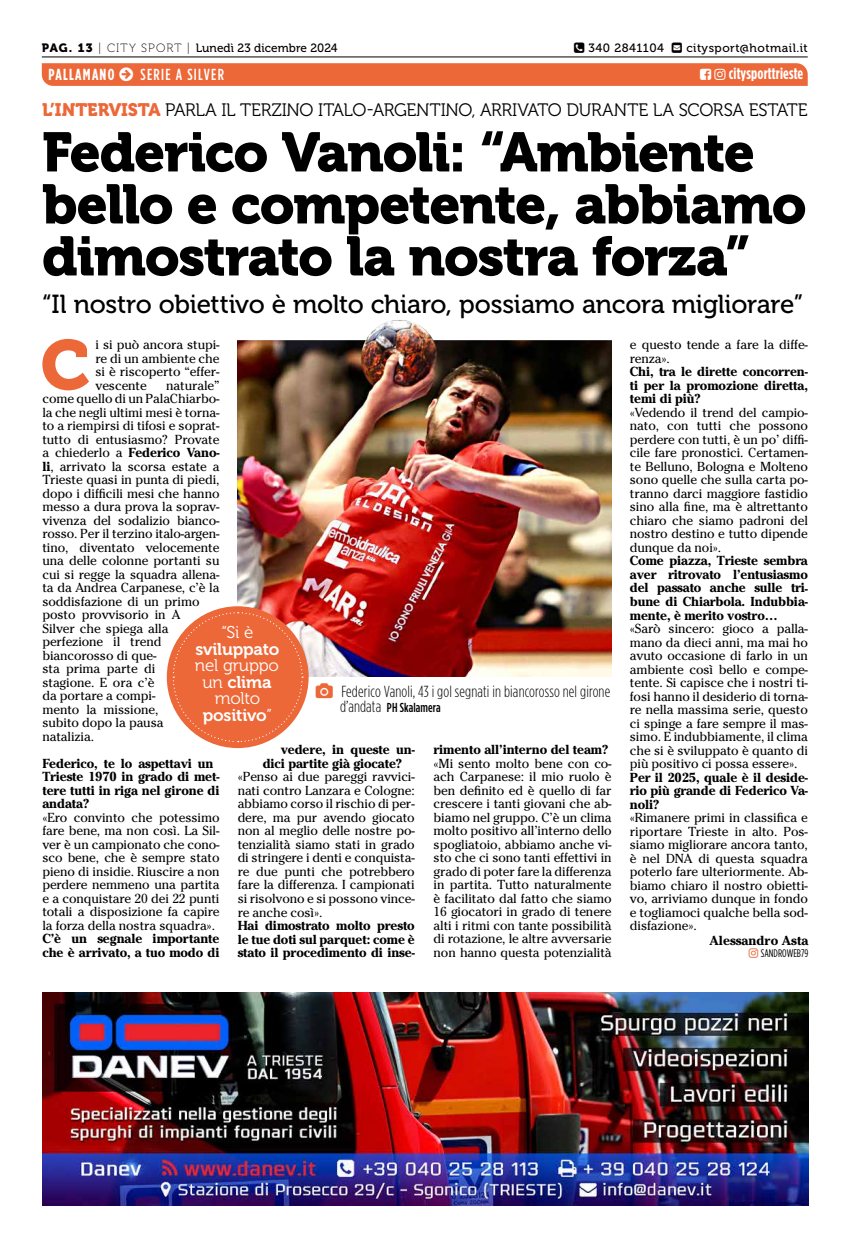
<style>
.page{position:relative;width:851px;height:1248px;background:#fff}
.page>*{position:absolute;margin:0;border:0;box-sizing:border-box;transform-origin:0 0}
.t1{font:69.6px "Museo 900";color:#ec6839}
.t2{font:55px/52px "Museo 900";letter-spacing:-.025em;color:#000}
.t3{font:26px "Museo 500";letter-spacing:-.01em;color:#000}
.t4{font:18px "Museo 300";letter-spacing:-.015em;color:#000}
.t5{font:17px "Museo 700";letter-spacing:-.01em;color:#fff}
.t6{font:17px "Museo 300";letter-spacing:-.01em;color:#fff}
.t7{font:300 16px "Gotham Condensed";letter-spacing:.01em;color:#000}
.t8{font:700 16px "Gotham Condensed";letter-spacing:.01em;color:#fff}
.t9{font:500 16px "Gotham Condensed";letter-spacing:.08em;color:#fff}
.t10{font:700 16px "Gotham Condensed";letter-spacing:.08em;color:#fff}
.t11{font:13px/13.5px "Cheltenham Std";letter-spacing:-.01em;color:#000;text-align:justify}
.t12{font:700 13px/13.5px "Cheltenham Std";letter-spacing:-.01em;color:#000;text-align:justify}
.t13{font:500 13px "Gotham Condensed";letter-spacing:.01em;color:#000}
.t14{font:12px "Museo 500";letter-spacing:.01em;color:#000}
.t15{font:12px "Museo 500";letter-spacing:.04em;color:#000}
.t16{font:11px "Gotham Condensed";color:#000}
.s1{font-family:"Museo 900"}
.s2{font-family:"Museo 100"}
.s3{font-family:"Museo 900";color:#ec6839}
.s4{font-weight:700}
.s5{font-family:"Museo 300"}
.s6{font-weight:300;font-size:16px}
</style>
<div class="page">
<hr style="left:42px;top:57px;width:765px;height:1px;background:#000">
<img style="left:43px;top:992px;width:765px;height:213px">
<img style="left:238px;top:320px;width:373px;height:356px">
<div style="left:167px;top:606px;width:141px;height:142px;background:#ec6839;border-radius:50%"></div>
<svg style="left:172px;top:611px;width:131px;height:131px"></svg>
<svg style="left:42px;top:63px;width:765px;height:23px;background:#ec6a3c"></svg>
<p class="t14" style="left:42px;top:42px;width:297px"><span class="s1">PAG. 13</span> <span class="s2">| CITY SPORT |</span> Lunedì 23 dicembre 2024</p>
<p class="t15" style="left:588px;top:41px;width:77px">340 2841104</p>
<p class="t15" style="left:686px;top:41px;width:123px">citysport@hotmail.it</p>
<p class="t10" style="left:49px;top:66px;width:67px">PALLAMANO</p>
<p class="t9" style="left:140px;top:66px;width:85px">SERIE A SILVER</p>
<p class="t8" style="left:728px;top:64px;width:76px">citysporttrieste</p>
<h3 class="t4" style="left:42px;top:100px;width:766px"><span class="s3">L’INTERVISTA</span> PARLA IL TERZINO ITALO-ARGENTINO, ARRIVATO DURANTE LA SCORSA ESTATE</h3>
<h2 class="t2" style="left:42px;top:127px;width:765px">Federico Vanoli: “Ambiente bello e competente, abbiamo dimostrato la nostra forza”</h2>
<h3 class="t3" style="left:42px;top:289px;width:762px">“Il nostro obiettivo è molto chiaro, possiamo ancora migliorare”</h3>
<h1 class="t1" style="left:41px;top:325px;width:51px">C</h1>
<p class="t11" style="left:95px;top:338px;width:125px">i si può ancora stupi&shy;re di un ambiente che si è riscoperto “effer&shy;vescente</p>
<p class="t11" style="left:42px;top:378px;width:179px;text-align:left;text-indent:124px">naturale” come quello di un PalaChiarbo&shy;la che negli ultimi mesi è torna&shy;to a riempirsi di tifosi e soprat&shy;tutto di entusiasmo? Provate a chiederlo a <span class="s4">Federico Vano&shy;li</span>, arrivato la scorsa estate a<br>Trieste quasi in punta di piedi, dopo i difficili mesi che hanno messo a dura prova la soprav&shy;vivenza del sodalizio bianco&shy;rosso. Per il terzino italo-argen&shy;tino, diventato velocemente una delle colonne portanti su cui si regge la squadra allena&shy;ta da Andrea Carpanese, c’è la soddisfazione di un primo posto provvisorio in A<br>Silver che spiega alla perfezione il trend biancorosso di que-<br>sta prima parte di<br>stagione. E ora c’è<br>da portare a compi-<br>mento la missione,<br>subito dopo la pausa<br>natalizia.</p>
<p class="t12" style="left:42px;top:756px;width:179px;text-align:left">Federico, te lo aspettavi un<br>Trieste 1970 in grado di met&shy;tere tutti in riga nel girone di andata?</p>
<p class="t11" style="left:42px;top:810px;width:179px">«Ero convinto che potessimo fare bene, ma non così. La Sil&shy;ver è un campionato che cono&shy;sco bene, che è sempre stato pieno di insidie. Riuscire a non perdere nemmeno una partita e a conquistare 20 dei 22 punti totali a disposizione fa capire la forza della nostra squadra».</p>
<p class="t12" style="left:42px;top:931px;width:179px">C’è un segnale importante che è arrivato, a tuo modo di</p>
<h3 class="t6" style="left:221px;top:623px;width:34px">“Si è</h3>
<h3 class="t5" style="left:195px;top:639px;width:85px">sviluppato</h3>
<h3 class="t6" style="left:195px;top:656px;width:86px">nel gruppo</h3>
<h3 class="t5" style="left:202px;top:672px;width:71px"><span class="s5">un</span> clima</h3>
<h3 class="t6" style="left:215px;top:689px;width:47px">molto</h3>
<h3 class="t5" style="left:203px;top:705px;width:71px">positivo<span class="s5">”</span></h3>
<p class="t7" style="left:341px;top:683px;width:270px">Federico Vanoli, 43 i gol segnati in biancorosso nel girone</p>
<p class="t13" style="left:340px;top:700px;width:102px"><span class="s6">d’andata</span> PH Skalamera</p>
<p class="t12" style="left:263px;top:743px;width:154px;text-indent:18px">vedere, in queste un&shy;dici partite già giocate?</p>
<p class="t11" style="left:237px;top:770px;width:179px">«Penso ai due pareggi ravvici&shy;nati contro Lanzara e Cologne: abbiamo corso il rischio di per&shy;dere, ma pur avendo giocato non al meglio delle nostre po&shy;tenzialità siamo stati in grado di stringere i denti e conquista&shy;re due punti che potrebbero fare la differenza. I campionati si risolvono e si possono vince&shy;re anche così».</p>
<p class="t12" style="left:238px;top:918px;width:179px">Hai dimostrato molto presto le tue doti sul parquet: come è stato il procedimento di inse-</p>
<p class="t12" style="left:433px;top:743px;width:176px">rimento all’interno del team?</p>
<p class="t11" style="left:433px;top:756px;width:179px">«Mi sento molto bene con co&shy;ach Carpanese: il mio ruolo è ben definito ed è quello di far crescere i tanti giovani che ab&shy;biamo nel gruppo. C’è un clima molto positivo all’interno dello spogliatoio, abbiamo anche vi&shy;sto che ci sono tanti effettivi in grado di poter fare la differenza in partita. Tutto naturalmente è facilitato dal fatto che siamo 16 giocatori in grado di tenere alti i ritmi con tante possibilità di rotazione, le altre avversarie non hanno questa potenzialità</p>
<p class="t11" style="left:629px;top:338px;width:179px">e questo tende a fare la diffe&shy;renza».</p>
<p class="t12" style="left:629px;top:365px;width:179px">Chi, tra le dirette concorren&shy;ti per la promozione diretta, temi di più?</p>
<p class="t11" style="left:629px;top:405px;width:179px">«Vedendo il trend del campio&shy;nato, con tutti che possono perdere con tutti, è un po’ diffi&shy;cile fare pronostici. Certamen&shy;te Belluno, Bologna e Molteno sono quelle che sulla carta po&shy;tranno darci maggiore fastidio sino alla fine, ma è altrettanto chiaro che siamo padroni del nostro destino e tutto dipende dunque da noi».</p>
<p class="t12" style="left:629px;top:554px;width:179px">Come piazza, Trieste sembra aver ritrovato l’entusiasmo del passato anche sulle tri&shy;bune di Chiarbola. Indubbia&shy;mente, è merito vostro…</p>
<p class="t11" style="left:629px;top:621px;width:179px">«Sarò sincero: gioco a palla&shy;mano da dieci anni, ma mai ho avuto occasione di farlo in un ambiente così bello e compe&shy;tente. Si capisce che i nostri ti&shy;fosi hanno il desiderio di torna&shy;re nella massima serie, questo ci spinge a fare sempre il mas&shy;simo. E indubbiamente, il clima che si è sviluppato è quanto di più positivo ci possa essere».</p>
<p class="t12" style="left:629px;top:770px;width:179px">Per il 2025, quale è il deside&shy;rio più grande di Federico Va&shy;noli?</p>
<p class="t11" style="left:629px;top:810px;width:179px">«Rimanere primi in classifica e riportare Trieste in alto. Pos&shy;siamo migliorare ancora tanto, è nel DNA di questa squadra poterlo fare ulteriormente. Ab&shy;biamo chiaro il nostro obietti&shy;vo, arriviamo dunque in fondo e togliamoci qualche bella sod&shy;disfazione».</p>
<p class="t12" style="left:709px;top:933px;width:100px">Alessandro Asta</p>
<p class="t16" style="left:760px;top:946px;width:49px">SANDROWEB79</p>
</div>
